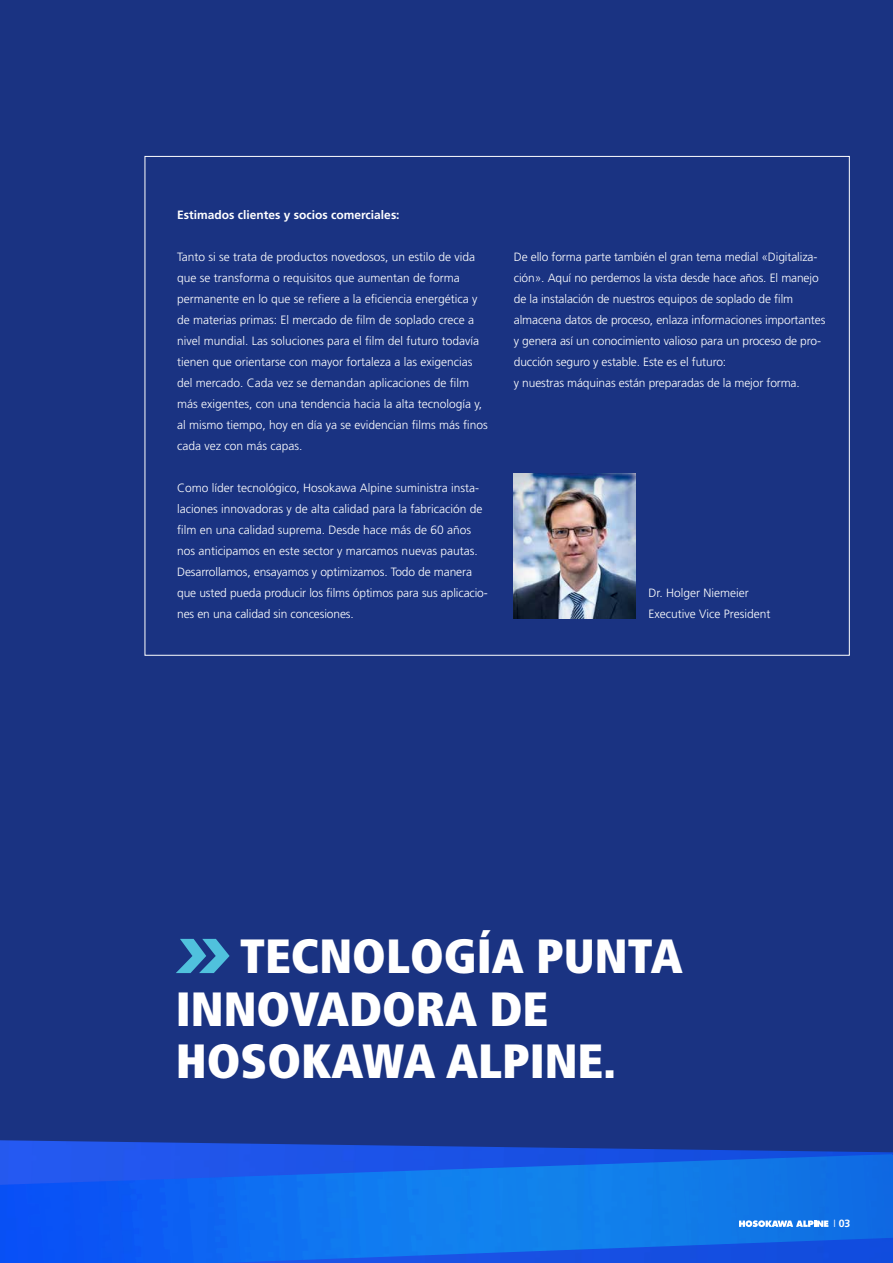
<style>
.page{position:relative;width:893px;height:1263px;background:#1a3382}
.page>*{position:absolute;margin:0;border:0;box-sizing:border-box;transform-origin:0 0}
.t1{font:900 condensed 48px/52.5px "Frutiger LT Std";color:#fff}
.t2{font:300 12px/21px "Frutiger LT Std";color:#fff}
.t3{font:700 12px "Frutiger LT Std";color:#fff}
.t4{font:700 10.5px "Frutiger LT Std";color:#fff}
.s1{font-weight:300}
</style>
<div class="page">
<img style="left:0;top:1140px;width:893px;height:123px">
<svg style="left:739px;top:1220px;width:89px;height:7px"></svg>
<svg style="left:176px;top:939px;width:54px;height:34px"></svg>
<div style="left:512px;top:472px;width:126px;height:149px;background:#000;opacity:.2"></div>
<p class="t3" style="left:177px;top:208px;width:224px">Estimados clientes y socios comerciales:</p>
<p class="t2" style="left:177px;top:247px;width:312px">Tanto si se trata de productos novedosos, un estilo de vida que se transforma o requisitos que aumentan de forma permanente en lo que se refiere a la eficiencia energética y de materias primas: El mercado de film de soplado crece a nivel mundial. Las soluciones para el film del futuro todavía tienen que orientarse con mayor fortaleza a las exigencias del mercado. Cada vez se demandan aplicaciones de film más exigentes, con una tendencia hacia la alta tecnología y, al mismo tiempo, hoy en día ya se evidencian films más finos cada vez con más capas.</p>
<p class="t2" style="left:177px;top:478px;width:312px">Como líder tecnológico, Hosokawa Alpine suministra insta&shy;laciones innovadoras y de alta calidad para la fabricación de film en una calidad suprema. Desde hace más de 60 años nos anticipamos en este sector y marcamos nuevas pautas.<br>Desarrollamos, ensayamos y optimizamos. Todo de manera que usted pueda producir los films óptimos para sus aplicacio&shy;nes en una calidad sin concesiones.</p>
<p class="t2" style="left:514px;top:247px;width:313px">De ello forma parte también el gran tema medial «Digitaliza&shy;ción». Aquí no perdemos la vista desde hace años. El manejo de la instalación de nuestros equipos de soplado de film almacena datos de proceso, enlaza informaciones importantes y genera así un conocimiento valioso para un proceso de pro&shy;ducción seguro y estable. Este es el futuro:<br>y nuestras máquinas están preparadas de la mejor forma.</p>
<p class="t2" style="left:649px;top:583px;width:123px">Dr. Holger Niemeier<br>Executive Vice President</p>
<h1 class="t1" style="left:176px;top:930px;width:509px;text-indent:64px">TECNOLOGÍA PUNTA<br>INNOVADORA DE<br>HOSOKAWA ALPINE.</h1>
<p class="t4" style="left:833px;top:1217px;width:18px"><span class="s1">I</span> 03</p>
</div>
